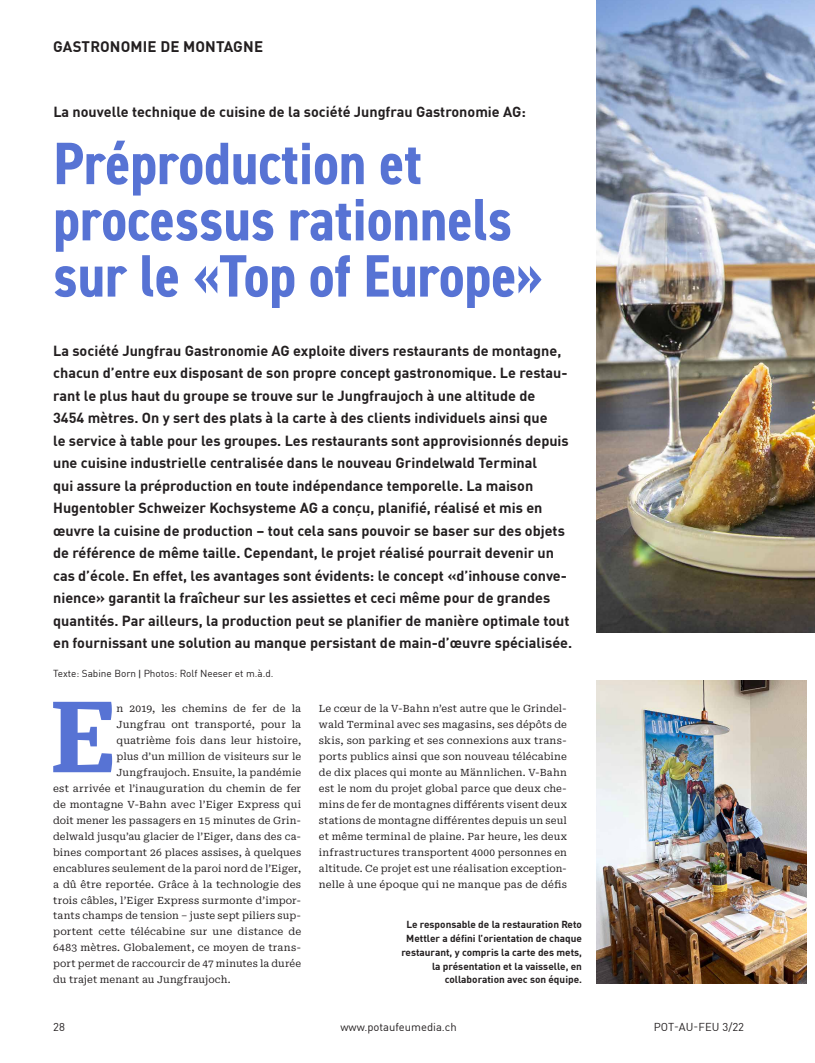
<style>
.page{position:relative;width:815px;height:1063px;background:#fff}
.page>*{position:absolute;margin:0;border:0;box-sizing:border-box;transform-origin:0 0}
.t1{font:700 105.88px "Franziska OT";color:#5773d4}
.t2{font:700 condensed 60px/56.2px "DIN2014";color:#5773d4}
.t3{font:700 15px "DINOT";letter-spacing:.01em;color:#231f20}
.t4{font:700 14.38px/22.5px "DINOT";color:#231f20}
.t5{font:11.25px "DINOT";color:#231f20}
.t6{font:10px/16px "Roboto Serif";letter-spacing:.005em;color:#231f20;text-align:justify}
.t7{font:700 10px/13.8px "DINOT";color:#231f20;text-align:right}
.t8{font:10px "DINOT";color:#231f20}
.s1{font-family:"Roboto";font-weight:700}
</style>
<div class="page">
<img style="left:596px;top:0;width:219px;height:632px">
<img style="left:596px;top:680px;width:210px;height:303px">
<h3 class="t3" style="left:53px;top:35px;width:211px">GASTRONOMIE DE MONTAGNE</h3>
<h3 class="t4" style="left:53px;top:100px;width:474px">La nouvelle technique de cuisine de la société Jungfrau Gastronomie AG:</h3>
<h2 class="t2" style="left:53px;top:135px;width:491px">Préproduction et processus rationnels sur le «Top of Europe»</h2>
<p class="t4" style="left:53px;top:338px;width:521px">La société Jungfrau Gastronomie AG exploite divers restaurants de montagne, chacun d’entre eux disposant de son propre concept gastronomique. Le restau&shy;rant le plus haut du groupe se trouve sur le Jungfraujoch à une altitude de<br>3454 mètres. On y sert des plats à la carte à des clients individuels ainsi que<br>le service à table pour les groupes. Les restaurants sont approvisionnés depuis une cuisine industrielle centralisée dans le nouveau Grindelwald Terminal<br>qui assure la préproduction en toute indépendance temporelle. La maison Hugentobler Schweizer Kochsysteme AG a conçu, planifié, réalisé et mis en œuvre la cuisine de production – tout cela sans pouvoir se baser sur des objets de référence de même taille. Cependant, le projet réalisé pourrait devenir un cas d’école. En effet, les avantages sont évidents: le concept «d’inhouse conve&shy;nience» garantit la fraîcheur sur les assiettes et ceci même pour de grandes quantités. Par ailleurs, la production peut se planifier de manière optimale tout en fournissant une solution au manque persistant de main-d’œuvre spécialisée.</p>
<p class="t8" style="left:53px;top:666px;width:222px">Texte: Sabine Born <span class="s1">|</span> Photos: Rolf Neeser et m.à.d.</p>
<h1 class="t1" style="left:49px;top:674px;width:69px">E</h1>
<p class="t6" style="left:117px;top:700px;width:186px">n 2019, les chemins de fer de la</p>
<p class="t6" style="left:319px;top:700px;width:250px">Le cœur de la V-Bahn n’est autre que le Grindel&shy;wald Terminal avec ses magasins, ses dépôts de skis, son parking et ses connexions aux trans&shy;ports publics ainsi que son nouveau télécabine de dix places qui monte au Männlichen. V-Bahn est le nom du projet global parce que deux che&shy;mins de fer de montagnes différents visent deux stations de montagne différentes depuis un seul et même terminal de plaine. Par heure, les deux infrastructures transportent 4000 personnes en altitude. Ce projet est une réalisation exception&shy;nelle à une époque qui ne manque pas de défis</p>
<p class="t7" style="left:401px;top:917px;width:182px">Le responsable de la restauration Reto Mettler a défini l’orientation de chaque restaurant, y compris la carte des mets, la présentation et la vaisselle, en collaboration avec son équipe.</p>
<p class="t6" style="left:117px;top:716px;width:186px">Jungfrau ont transporté, pour la</p>
<p class="t6" style="left:117px;top:732px;width:186px">quatrième fois dans leur histoire,</p>
<p class="t6" style="left:117px;top:748px;width:186px">plus d’un million de visiteurs sur le</p>
<p class="t6" style="left:117px;top:764px;width:186px">Jungfraujoch. Ensuite, la pandémie</p>
<p class="t6" style="left:53px;top:780px;width:250px">est arrivée et l’inauguration du chemin de fer</p>
<p class="t6" style="left:53px;top:796px;width:250px">de montagne V-Bahn avec l’Eiger Express qui</p>
<p class="t6" style="left:53px;top:812px;width:250px">doit mener les passagers en 15 minutes de Grin-</p>
<p class="t6" style="left:53px;top:828px;width:250px">delwald jusqu’au glacier de l’Eiger, dans des ca-</p>
<p class="t6" style="left:53px;top:843px;width:250px">bines comportant 26 places assises, à quelques</p>
<p class="t6" style="left:53px;top:859px;width:250px">encablures seulement de la paroi nord de l’Eiger,</p>
<p class="t6" style="left:53px;top:875px;width:250px">a dû être reportée. Grâce à la technologie des</p>
<p class="t6" style="left:53px;top:891px;width:250px">trois câbles, l’Eiger Express surmonte d’impor-</p>
<p class="t6" style="left:53px;top:907px;width:250px">tants champs de tension – juste sept piliers sup-</p>
<p class="t6" style="left:53px;top:923px;width:250px">portent cette télécabine sur une distance de</p>
<p class="t6" style="left:53px;top:939px;width:250px">6483 mètres. Globalement, ce moyen de trans-</p>
<p class="t6" style="left:53px;top:955px;width:250px">port permet de raccourcir de 47 minutes la durée</p>
<p class="t6" style="left:53px;top:971px;width:179px">du trajet menant au Jungfraujoch.</p>
<p class="t5" style="left:53px;top:1018px;width:13px">28</p>
<p class="t5" style="left:340px;top:1018px;width:118px">www.potaufeumedia.ch</p>
<p class="t5" style="left:654px;top:1018px;width:92px">POT-AU-FEU 3/22</p>
</div>
